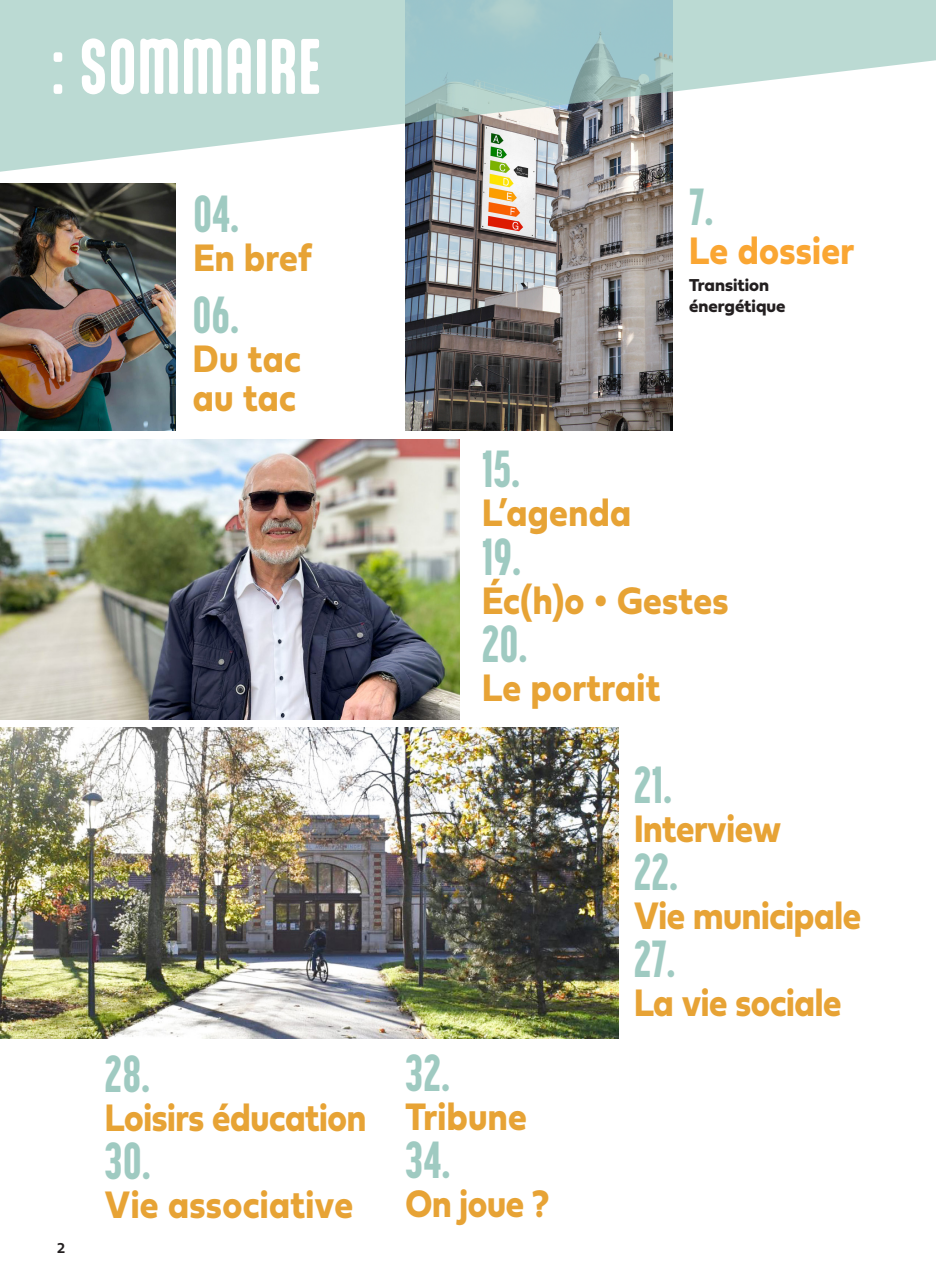
<style>
.page{position:relative;width:936px;height:1276px;background:#fff}
.page>*{position:absolute;margin:0;border:0;box-sizing:border-box;transform-origin:0 0}
.t1{font:700 66.6px "Aptly";letter-spacing:.02em;color:#fff;scale:.9 1}
.t2{font:800 51.6px "Korolev Compressed";letter-spacing:.01em;color:#9fcac1;scale:.9 1}
.t3{font:39.9px "Fieldwork Geo Bold";letter-spacing:-.01em;color:#e7a335;scale:.88 1}
.t4{font:39.9px/39px "Fieldwork Geo Bold";letter-spacing:.01em;color:#e7a335;scale:.9 1}
.t5{font:39.9px "Fieldwork Geo Bold";letter-spacing:-.01em;color:#e7a335;scale:.9 1}
.t6{font:39.9px "Fieldwork Geo Bold";letter-spacing:.01em;color:#faa633;scale:.9 1}
.t7{font:18px/21px "Fieldwork Geo Bold";color:#231f20}
.t8{font:15px "Fieldwork Geo Demibold";color:#231f20}
</style>
<div class="page">
<img style="left:405px;top:174px;width:267px;height:257px">
<img style="left:0;top:184px;width:176px;height:247px">
<img style="left:0;top:727px;width:618px;height:311px">
<img style="left:0;top:439px;width:459px;height:280px">
<svg style="left:0;top:0;width:936px;height:174px;fill:#bbdad3"></svg>
<h1 class="t1" style="left:51px;top:25px;width:301px">: SOMMAIRE</h1>
<p class="t2" style="left:193px;top:184px;width:52px">04.</p>
<p class="t5" style="left:193px;top:226px;width:133px">En bref</p>
<p class="t2" style="left:193px;top:285px;width:52px">06.</p>
<p class="t4" style="left:193px;top:338px;width:121px">Du tac au tac</p>
<p class="t8" style="left:57px;top:1236px;width:10px">2</p>
<p class="t2" style="left:105px;top:1043px;width:51px">28.</p>
<p class="t3" style="left:105px;top:1086px;width:298px">Loisirs éducation</p>
<p class="t2" style="left:105px;top:1130px;width:52px">30.</p>
<p class="t4" style="left:105px;top:1183px;width:277px">Vie associative</p>
<p class="t2" style="left:689px;top:176px;width:28px">7.</p>
<p class="t6" style="left:689px;top:219px;width:185px">Le dossier</p>
<p class="t7" style="left:689px;top:273px;width:98px">Transition énergétique</p>
<p class="t2" style="left:482px;top:439px;width:43px">15.</p>
<p class="t5" style="left:482px;top:482px;width:167px">L’agenda</p>
<p class="t2" style="left:482px;top:526px;width:44px">19.</p>
<p class="t4" style="left:482px;top:579px;width:275px">Éc(h)o • Gestes</p>
<p class="t2" style="left:482px;top:613px;width:52px">20.</p>
<p class="t4" style="left:482px;top:666px;width:199px">Le portrait</p>
<p class="t2" style="left:405px;top:1042px;width:51px">32.</p>
<p class="t4" style="left:405px;top:1095px;width:136px">Tribune</p>
<p class="t2" style="left:405px;top:1130px;width:51px">34.</p>
<p class="t3" style="left:405px;top:1172px;width:165px">On joue ?</p>
<p class="t2" style="left:634px;top:754px;width:44px">21.</p>
<p class="t3" style="left:634px;top:797px;width:169px">Interview</p>
<p class="t2" style="left:634px;top:841px;width:50px">22.</p>
<p class="t3" style="left:634px;top:884px;width:259px">Vie municipale</p>
<p class="t2" style="left:634px;top:929px;width:47px">27.</p>
<p class="t3" style="left:634px;top:971px;width:237px">La vie sociale</p>
</div>
